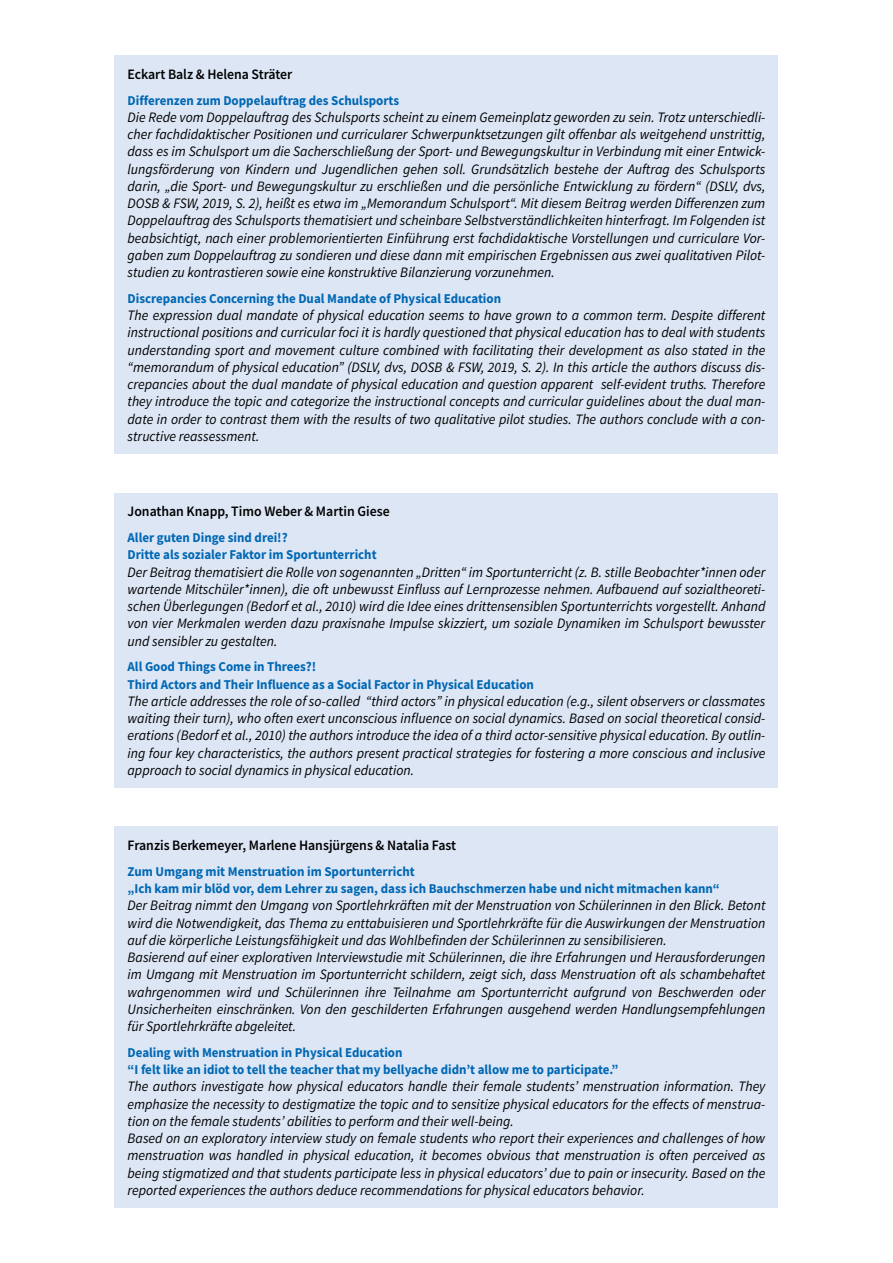
<style>
.page{position:relative;width:893px;height:1263px;background:#fff}
.page>*{position:absolute;margin:0;border:0;box-sizing:border-box;transform-origin:0 0}
.Zus_GS_DEUTSCH{font:italic 14.4px/17.2px "Source Sans Pro";color:#000;text-align:justify;scale:.96 1}
.Zus_GS_ENGLISCH{font:italic 14.4px/17.2px "Source Sans Pro";color:#000;text-align:justify;scale:.96 1}
.Überschrift-Autor{font:14.4px "Source Sans Variable";color:#000;scale:.96 1}
.Zus_hf-blau{font:700 13.5px/17.2px "Source Sans Pro";color:#0068b4;scale:.96 1}
</style>
<div class="page">
<div style="left:115px;top:55px;width:663px;height:399px;background:#dde6f5"></div>
<div style="left:115px;top:493px;width:663px;height:294px;background:#dde6f5"></div>
<div style="left:115px;top:826px;width:663px;height:382px;background:#dde6f5"></div>
<p class="Überschrift-Autor" style="left:128px;top:65px;width:173px">Eckart Balz &amp; Helena Sträter</p>
<p class="Zus_hf-blau" style="left:128px;top:91px;width:284px">Differenzen zum Doppelauftrag des Schulsports</p>
<p class="Zus_GS_DEUTSCH" style="left:128px;top:108px;width:666px">Die Rede vom Doppelauftrag des Schulsports scheint zu einem Gemeinplatz geworden zu sein. Trotz unterschiedli&shy;cher fachdidaktischer Positionen und curricularer Schwerpunktsetzungen gilt offenbar als weitgehend unstrittig, dass es im Schulsport um die Sacherschließung der Sport- und Bewegungskultur in Verbindung mit einer Entwick&shy;lungsförderung von Kindern und Jugendlichen gehen soll. Grundsätzlich bestehe der Auftrag des Schulsports darin, „die Sport- und Bewegungskultur zu erschließen und die persönliche Entwicklung zu fördern“ (DSLV, dvs, DOSB &amp; FSW, 2019, S. 2), heißt es etwa im „Memorandum Schulsport“. Mit diesem Beitrag werden Differenzen zum Doppelauftrag des Schulsports thematisiert und scheinbare Selbstverständlichkeiten hinterfragt. Im Folgenden ist beabsichtigt, nach einer problemorientierten Einführung erst fachdidaktische Vorstellungen und curriculare Vor&shy;gaben zum Doppelauftrag zu sondieren und diese dann mit empirischen Ergebnissen aus zwei qualitativen Pilot&shy;studien zu kontrastieren sowie eine konstruktive Bilanzierung vorzunehmen.</p>
<p class="Zus_hf-blau" style="left:128px;top:290px;width:391px">Discrepancies Concerning the Dual Mandate of Physical Education</p>
<p class="Zus_GS_ENGLISCH" style="left:128px;top:307px;width:666px">The expression dual mandate of physical education seems to have grown to a common term. Despite different instructional positions and curricular foci it is hardly questioned that physical education has to deal with students understanding sport and movement culture combined with facilitating their development as also stated in the “memorandum of physical education” (DSLV, dvs, DOSB &amp; FSW, 2019, S. 2). In this article the authors discuss dis&shy;crepancies about the dual mandate of physical education and question apparent self-evident truths. Therefore they introduce the topic and categorize the instructional concepts and curricular guidelines about the dual man&shy;date in order to contrast them with the results of two qualitative pilot studies. The authors conclude with a con&shy;structive reassessment.</p>
<p class="Überschrift-Autor" style="left:128px;top:503px;width:275px">Jonathan Knapp, Timo Weber &amp; Martin Giese</p>
<p class="Zus_hf-blau" style="left:128px;top:529px;width:261px">Aller guten Dinge sind drei!?<br>Dritte als sozialer Faktor im Sportunterricht</p>
<p class="Zus_GS_DEUTSCH" style="left:128px;top:563px;width:666px">Der Beitrag thematisiert die Rolle von sogenannten „Dritten“ im Sportunterricht (z. B. stille Beobachter*innen oder wartende Mitschüler*innen), die oft unbewusst Einfluss auf Lernprozesse nehmen. Aufbauend auf sozialtheoreti&shy;schen Überlegungen (Bedorf et al., 2010) wird die Idee eines drittensensiblen Sportunterrichts vorgestellt. Anhand von vier Merkmalen werden dazu praxisnahe Impulse skizziert, um soziale Dynamiken im Schulsport bewusster und sensibler zu gestalten.</p>
<p class="Zus_hf-blau" style="left:128px;top:658px;width:425px">All Good Things Come in Threes?!<br>Third Actors and Their Influence as a Social Factor in Physical Education</p>
<p class="Zus_GS_ENGLISCH" style="left:128px;top:692px;width:666px">The article addresses the role of so-called “third actors” in physical education (e.g., silent observers or classmates waiting their turn), who often exert unconscious influence on social dynamics. Based on social theoretical consid&shy;erations (Bedorf et al., 2010) the authors introduce the idea of a third actor-sensitive physical education. By outlin&shy;ing four key characteristics, the authors present practical strategies for fostering a more conscious and inclusive approach to social dynamics in physical education.</p>
<p class="Überschrift-Autor" style="left:128px;top:837px;width:344px">Franzis Berkemeyer, Marlene Hansjürgens &amp; Natalia Fast</p>
<p class="Zus_hf-blau" style="left:128px;top:862px;width:619px">Zum Umgang mit Menstruation im Sportunterricht<br>„Ich kam mir blöd vor, dem Lehrer zu sagen, dass ich Bauchschmerzen habe und nicht mitmachen kann“</p>
<p class="Zus_GS_DEUTSCH" style="left:128px;top:897px;width:666px">Der Beitrag nimmt den Umgang von Sportlehrkräften mit der Menstruation von Schülerinnen in den Blick. Betont wird die Notwendigkeit, das Thema zu enttabuisieren und Sportlehrkräfte für die Auswirkungen der Menstruation auf die körperliche Leistungsfähigkeit und das Wohlbefinden der Schülerinnen zu sensibilisieren.</p>
<p class="Zus_GS_DEUTSCH" style="left:128px;top:949px;width:666px">Basierend auf einer explorativen Interviewstudie mit Schülerinnen, die ihre Erfahrungen und Herausforderungen im Umgang mit Menstruation im Sportunterricht schildern, zeigt sich, dass Menstruation oft als schambehaftet wahrgenommen wird und Schülerinnen ihre Teilnahme am Sportunterricht aufgrund von Beschwerden oder Unsicherheiten einschränken. Von den geschilderten Erfahrungen ausgehend werden Handlungsempfehlungen für Sportlehrkräfte abgeleitet.</p>
<p class="Zus_hf-blau" style="left:128px;top:1044px;width:513px">Dealing with Menstruation in Physical Education<br>“I felt like an idiot to tell the teacher that my bellyache didn’t allow me to participate.”</p>
<p class="Zus_GS_ENGLISCH" style="left:128px;top:1078px;width:666px">The authors investigate how physical educators handle their female students’ menstruation information. They emphasize the necessity to destigmatize the topic and to sensitize physical educators for the effects of menstrua&shy;tion on the female students’ abilities to perform and their well-being.</p>
<p class="Zus_GS_ENGLISCH" style="left:128px;top:1130px;width:666px">Based on an exploratory interview study on female students who report their experiences and challenges of how menstruation was handled in physical education, it becomes obvious that menstruation is often perceived as being stigmatized and that students participate less in physical educators’ due to pain or insecurity. Based on the reported experiences the authors deduce recommendations for physical educators behavior.</p>
</div>
